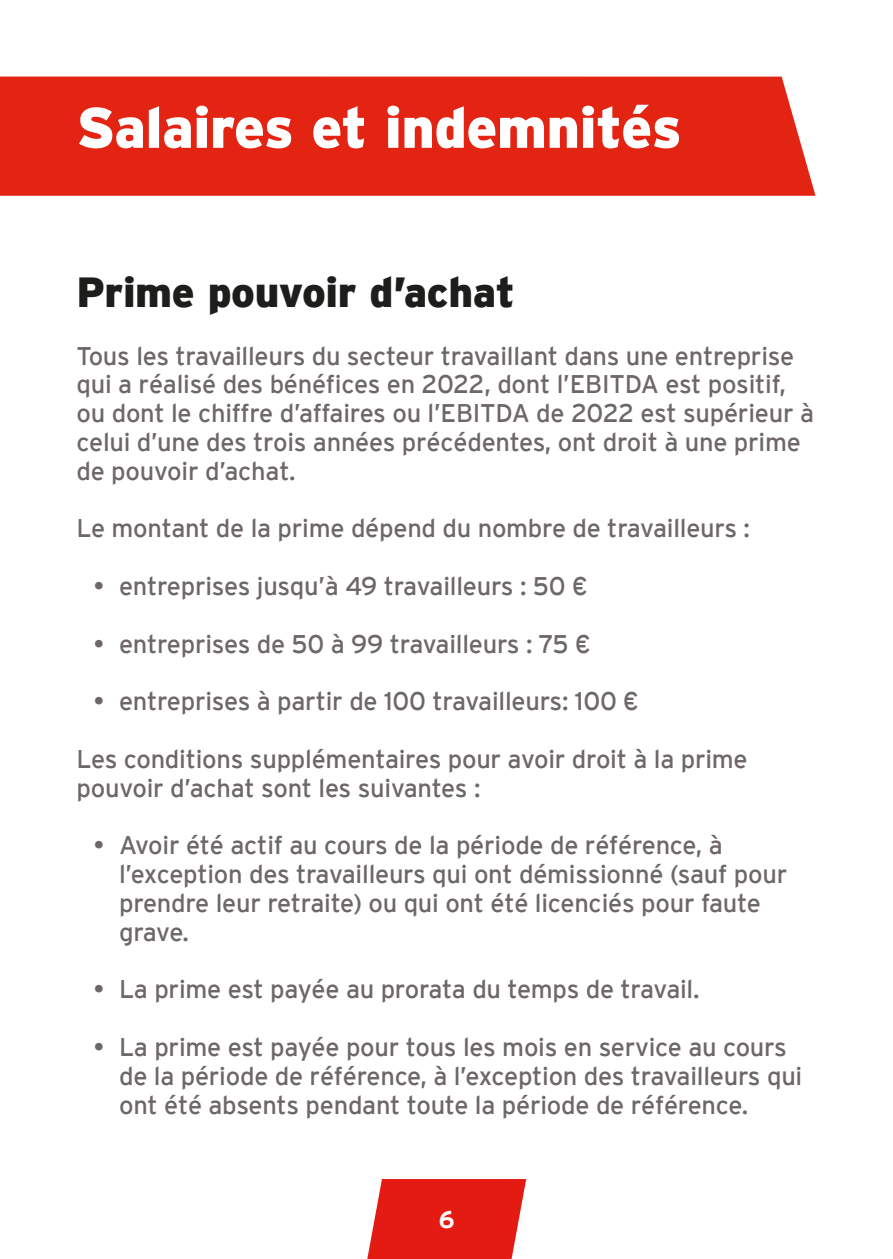
<style>
.page{position:relative;width:893px;height:1259px;background:#fff}
.page>*{position:absolute;margin:0;border:0;box-sizing:border-box;transform-origin:0 0}
.t1{font:900 57px "Interstate";letter-spacing:-.01em;color:#fff}
.t2{font:900 42px "Interstate";letter-spacing:-.01em;color:#1d1d1b}
.t3{font:25.5px/28.8px "Interstate";letter-spacing:-.01em;color:#6d6768}
.t4{font:700 24px "Interstate";color:#fff}
</style>
<div class="page">
<div style="left:0;top:77px;width:815px;height:119px;background:#e42413"></div>
<svg style="left:367px;top:1179px;width:159px;height:80px;background:#e63028"></svg>
<h1 class="t1" style="left:77px;top:95px;width:606px">Salaires et indemnités</h1>
<h2 class="t2" style="left:77px;top:268px;width:440px">Prime pouvoir d’achat</h2>
<p class="t3" style="left:77px;top:341px;width:739px">Tous les travailleurs du secteur travaillant dans une entreprise qui a réalisé des bénéfices en 2022, dont l’EBITDA est positif, ou dont le chiffre d’affaires ou l’EBITDA de 2022 est supérieur à celui d’une des trois années précédentes, ont droit à une prime de pouvoir d’achat.</p>
<p class="t3" style="left:77px;top:514px;width:675px">Le montant de la prime dépend du nombre de travailleurs :</p>
<p class="t3" style="left:94px;top:571px;width:496px">• entreprises jusqu’à 49 travailleurs : 50 €</p>
<p class="t3" style="left:94px;top:629px;width:499px">• entreprises de 50 à 99 travailleurs : 75 €</p>
<p class="t3" style="left:94px;top:687px;width:547px">• entreprises à partir de 100 travailleurs: 100 €</p>
<p class="t3" style="left:77px;top:744px;width:673px">Les conditions supplémentaires pour avoir droit à la prime pouvoir d’achat sont les suivantes :</p>
<p class="t3" style="left:119px;top:831px;width:670px;text-indent:-26px">• Avoir été actif au cours de la période de référence, à l’exception des travailleurs qui ont démissionné (sauf pour prendre leur retraite) ou qui ont été licenciés pour faute grave.</p>
<p class="t3" style="left:94px;top:975px;width:608px">• La prime est payée au prorata du temps de travail.</p>
<p class="t3" style="left:119px;top:1032px;width:685px;text-indent:-26px">• La prime est payée pour tous les mois en service au cours de la période de référence, à l’exception des travailleurs qui ont été absents pendant toute la période de référence.</p>
<p class="t4" style="left:439px;top:1206px;width:17px">6</p>
</div>
